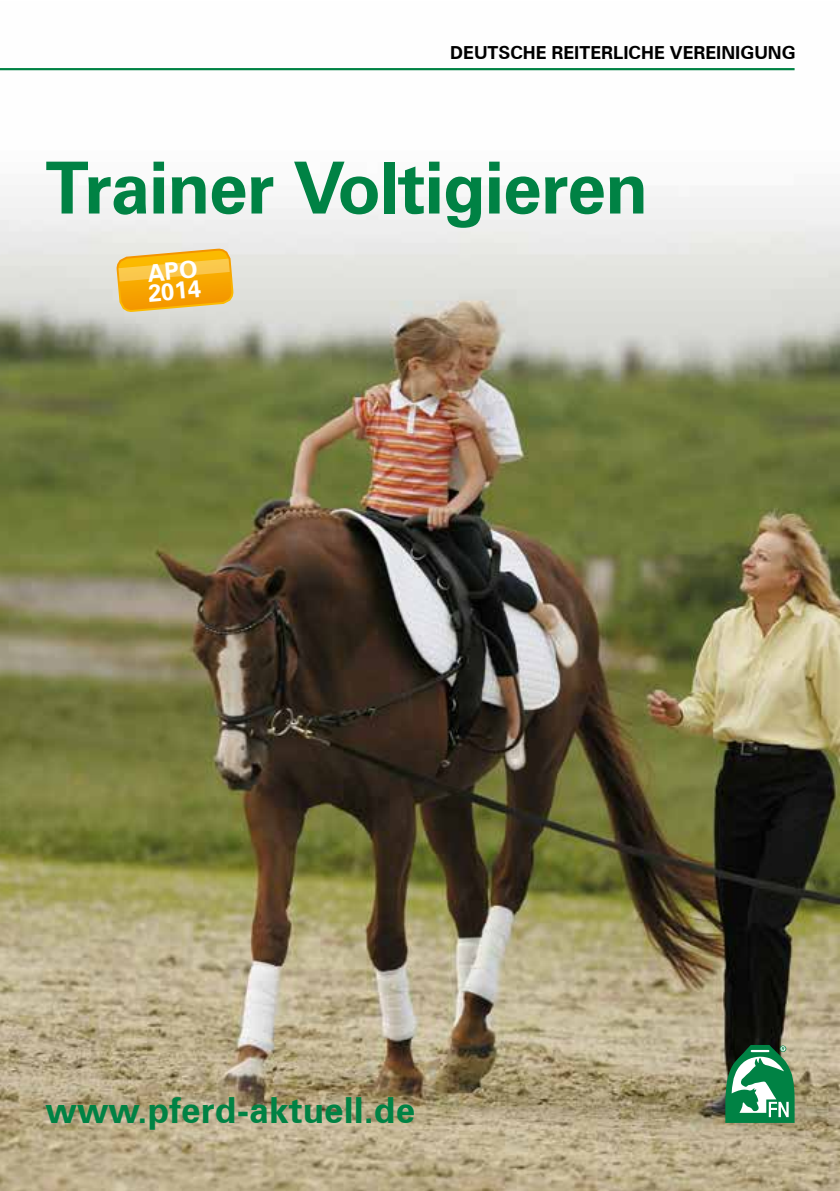
<style>
.page{position:relative;width:840px;height:1191px;background:#fff}
.page>*{position:absolute;margin:0;border:0;box-sizing:border-box;transform-origin:0 0}
.t1{font:700 72px "Zurich BT";letter-spacing:-.02em;color:#008244}
.t2{font:700 36px "Zurich BT";color:#008244}
.t3{font:700 24px/20px "Zurich BT";color:#fff}
.t4{font:700 18px "Zurich BT";color:#000}
</style>
<div class="page">
<img style="left:0;top:68px;width:839px;height:1123px">
<hr style="left:0;top:68px;width:794px;height:2px;background:#008244">
<svg style="left:725px;top:1045px;width:69px;height:78px"></svg>
<svg style="left:117px;top:249px;width:116px;height:63px;background:#f4b630"></svg>
<p class="t4" style="left:450px;top:42px;width:347px">DEUTSCHE REITERLICHE VEREINIGUNG</p>
<h1 class="t1" style="left:45px;top:144px;width:604px">Trainer Voltigieren</h1>
<h3 class="t3" style="left:145px;top:263px;width:55px;rotate:-5deg">APO<br>2014</h3>
<h2 class="t2" style="left:45px;top:1088px;width:371px">www.pferd-aktuell.de</h2>
</div>
